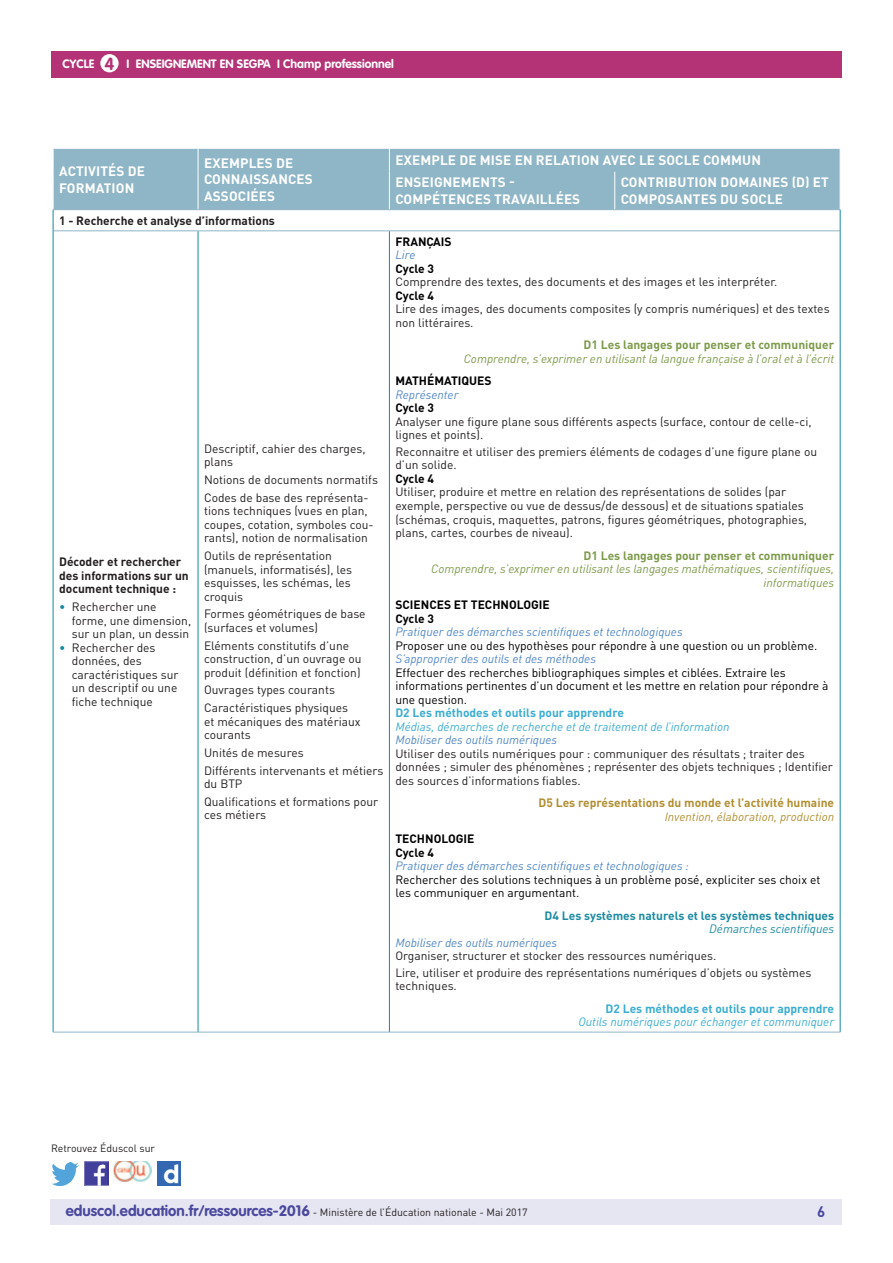
<style>
.page{position:relative;width:893px;height:1263px;background:#fff}
.page>*{position:absolute;margin:0;border:0;box-sizing:border-box;transform-origin:0 0}
.t1{font:700 17.25px "VAG Rounded Std";color:#b43376}
.t2{font:700 15px "DIN Pro";color:#4a489e}
.t3{font:700 13.5px/16.2px "DIN Pro";letter-spacing:.01em;color:#fff}
.t4{font:12px/13.5px "DIN Pro";color:#231f20}
.t5{font:12px/13.5px "DIN Pro";color:#000}
.t6{font:italic 12px "DIN Pro";color:#5187c6}
.t7{font:italic 12px/13.5px "DIN Pro";color:#7d9a4a;text-align:right}
.t8{font:italic 12px "DIN Pro";color:#3aadd1}
.t9{font:700 12px/13.5px "DIN Pro";color:#231f20}
.t10{font:700 12px/13.5px "DIN Pro";letter-spacing:-.01em;color:#000}
.t11{font:700 12px "DIN Pro";color:#7d9a4a}
.t12{font:700 12px "DIN Pro";color:#3aadd1}
.t13{font:700 12px "DIN Pro";color:#b18e31}
.t14{font:700 12px "VAG Rounded Std";color:#fff}
.t15{font:700 12px "DIN Pro";color:#1c8ba3}
.t16{font:italic 12px "DIN Pro";color:#b18e31}
.t17{font:italic 12px "DIN Pro";color:#1c8ba3}
.t18{font:10.5px "DIN Pro";color:#231f20}
.s1{color:#16879f}
.s2{font-family:"VAG Rounded Std";font-weight:700;font-size:15px;color:#4a489e}
</style>
<div class="page">
<div style="left:50px;top:1199px;width:791px;height:26px;background:#e6e5f2"></div>
<div style="left:51px;top:51px;width:791px;height:27px;background:#b43376"></div>
<div style="left:100px;top:54px;width:19px;height:18px;background:#fff;border-radius:50%"></div>
<img style="left:85px;top:1162px;width:23px;height:23px">
<img style="left:51px;top:1163px;width:28px;height:22px">
<img style="left:158px;top:1162px;width:22px;height:23px">
<img style="left:114px;top:1162px;width:38px;height:19px">
<div style="left:54px;top:149px;width:786px;height:60px;background:#8fb6c6"></div>
<svg style="left:198px;top:149px;width:1px;height:22px"></svg>
<svg style="left:389px;top:149px;width:1px;height:22px"></svg>
<hr style="left:198px;top:171px;width:1px;height:38px;background:#fff">
<hr style="left:389px;top:171px;width:1px;height:38px;background:#fff">
<hr style="left:614px;top:171px;width:1px;height:38px;background:#fff">
<hr style="left:390px;top:171px;width:225px;height:1px;background:#8fb6c6">
<hr style="left:615px;top:171px;width:225px;height:1px;background:#8fb6c6">
<hr style="left:53px;top:1032px;width:145px;height:1px;background:#8fb6c6">
<hr style="left:198px;top:1032px;width:191px;height:1px;background:#8fb6c6">
<hr style="left:389px;top:1032px;width:226px;height:1px;background:#8fb6c6">
<hr style="left:615px;top:1032px;width:225px;height:1px;background:#8fb6c6">
<hr style="left:53px;top:231px;width:1px;height:801px;background:#16879f">
<hr style="left:198px;top:231px;width:1px;height:801px;background:#16879f">
<hr style="left:389px;top:231px;width:1px;height:801px;background:#16879f">
<hr style="left:840px;top:231px;width:1px;height:801px;background:#16879f">
<svg style="left:53px;top:149px;width:1px;height:22px"></svg>
<hr style="left:53px;top:209px;width:145px;height:1px;background:#8fb6c6">
<hr style="left:198px;top:209px;width:191px;height:1px;background:#8fb6c6">
<hr style="left:389px;top:209px;width:226px;height:1px;background:#8fb6c6">
<hr style="left:615px;top:209px;width:225px;height:1px;background:#8fb6c6">
<hr style="left:53px;top:231px;width:145px;height:1px;background:#8fb6c6">
<hr style="left:198px;top:231px;width:191px;height:1px;background:#8fb6c6">
<hr style="left:389px;top:231px;width:226px;height:1px;background:#8fb6c6">
<hr style="left:615px;top:231px;width:225px;height:1px;background:#8fb6c6">
<svg style="left:53px;top:210px;width:1px;height:21px"></svg>
<svg style="left:840px;top:210px;width:1px;height:21px"></svg>
<h1 class="t1" style="left:105px;top:53px;width:11px">4</h1>
<p class="t14" style="left:63px;top:57px;width:33px">CYCLE</p>
<p class="t14" style="left:127px;top:57px;width:269px">I Enseignement en SEGPA I Champ professionnel</p>
<p class="t3" style="left:59px;top:163px;width:87px">Activités de formation</p>
<p class="t3" style="left:204px;top:155px;width:109px">Exemples de connaissances asso</p>
<p class="t3" style="left:238px;top:187px;width:38px">ciées</p>
<p class="t9" style="left:59px;top:213px;width:217px">1 - Recherche et analyse d’informations</p>
<p class="t9" style="left:59px;top:555px;width:131px">Décoder et rechercher des informations sur un document technique :</p>
<p class="t4" style="left:72px;top:600px;width:121px;text-indent:-13px"><span class="s1">•</span> Rechercher une forme, une dimension, sur un plan, un dessin</p>
<p class="t4" style="left:72px;top:640px;width:108px;text-indent:-13px"><span class="s1">•</span> Rechercher des données, des caractéristiques sur un descriptif ou une fiche technique</p>
<p class="t4" style="left:204px;top:441px;width:163px">Descriptif, cahier des charges, plans</p>
<p class="t4" style="left:204px;top:471px;width:175px;line-height:17.7px">Notions de documents normatifs<br>Codes de base des représenta-</p>
<p class="t4" style="left:204px;top:504px;width:171px">tions techniques (vues en plan, coupes, cotation, symboles cou&shy;rants), notion de normalisation</p>
<p class="t4" style="left:204px;top:549px;width:150px">Outils de représentation (manuels, informatisés), les esquisses, les schémas, les croquis</p>
<p class="t4" style="left:204px;top:607px;width:163px">Formes géométriques de base (surfaces et volumes)</p>
<p class="t4" style="left:204px;top:638px;width:159px">Eléments constitutifs d’une construction, d’un ouvrage ou produit (définition et fonction)</p>
<p class="t4" style="left:204px;top:681px;width:146px;line-height:17.7px">Ouvrages types courants<br>Caractéristiques physiques</p>
<p class="t4" style="left:204px;top:714px;width:158px">et mécaniques des matériaux courants</p>
<p class="t4" style="left:204px;top:743px;width:181px;line-height:17.7px">Unités de mesures<br>Différents intervenants et métiers</p>
<p class="t4" style="left:204px;top:775px;width:176px;line-height:17.7px">du BTP<br>Qualifications et formations pour</p>
<p class="t4" style="left:204px;top:808px;width:64px">ces métiers</p>
<p class="t3" style="left:395px;top:149px;width:367px;line-height:22.4px">Exemple de mise en relation avec le socle commun<br>Enseignements -</p>
<p class="t3" style="left:395px;top:190px;width:185px">Compétences travaillées</p>
<p class="t3" style="left:621px;top:174px;width:207px">Contribution domaines (D) et composa</p>
<p class="t3" style="left:683px;top:190px;width:101px">ntes du socle</p>
<p class="t10" style="left:395px;top:234px;width:58px">FRAN ÇAIS</p>
<p class="t6" style="left:395px;top:248px;width:22px">Lire</p>
<p class="t10" style="left:395px;top:261px;width:40px">Cycle 3</p>
<p class="t4" style="left:395px;top:275px;width:383px">Comprendre des textes, des documents et des images et les interpréter.</p>
<p class="t10" style="left:395px;top:288px;width:40px">Cycle 4</p>
<p class="t4" style="left:395px;top:302px;width:436px">Lire des images, des documents composites (y compris numériques) et des textes non littéraires.</p>
<p class="t11" style="left:584px;top:337px;width:252px">D1 Les langages pour penser et communiquer</p>
<p class="t7" style="left:464px;top:352px;width:372px">Comprendre, s’exprimer en utilisant la langue française à l’oral et à l’écrit</p>
<p class="t10" style="left:395px;top:374px;width:98px">MATHÉMATI QUES</p>
<p class="t6" style="left:395px;top:387px;width:65px">Représenter</p>
<p class="t10" style="left:395px;top:401px;width:40px">Cycle 3</p>
<p class="t4" style="left:395px;top:415px;width:418px">Analyser une figure plane sous différents aspects (surface, contour de celle-ci, lignes et points).</p>
<p class="t4" style="left:395px;top:445px;width:423px">Reconnaitre et utiliser des premiers éléments de codages d’une figure plane ou d’un solide.</p>
<p class="t10" style="left:395px;top:471px;width:40px">Cycle 4</p>
<p class="t4" style="left:395px;top:485px;width:413px">Utiliser, produire et mettre en relation des représentations de solides (par exemple, perspective ou vue de dessus/de dessous) et de situations spatiales (schémas, croquis, maquettes, patrons, figures géométriques, photographies, plans, cartes, courbes de niveau).</p>
<p class="t11" style="left:584px;top:547px;width:252px">D1 Les langages pour penser et communiquer</p>
<p class="t7" style="left:431px;top:562px;width:405px">Comprendre, s’exprimer en utilisant les langages mathématiques, scientifiques, informatiques</p>
<p class="t10" style="left:395px;top:597px;width:15px">SCIENCE</p>
<p class="t10" style="left:444px;top:597px;width:94px">S ET TECHNOLOGIE</p>
<p class="t10" style="left:395px;top:611px;width:40px">Cycle 3</p>
<p class="t6" style="left:395px;top:624px;width:289px">Pratiquer des démarches scientifiques et technologiques</p>
<p class="t5" style="left:395px;top:638px;width:423px">Proposer une ou des hypothèses pour répondre à une question ou un problème.</p>
<p class="t6" style="left:395px;top:651px;width:202px">S’approprier des outils et des méthodes</p>
<p class="t5" style="left:395px;top:665px;width:435px">Effectuer des recherches bibliographiques simples et ciblées. Extraire les informations pertinentes d’un document et les mettre en relation pour répondre à une question.</p>
<p class="t12" style="left:395px;top:705px;width:230px">D2 Les méthodes et outils pour apprendre</p>
<p class="t8" style="left:395px;top:719px;width:335px">Médias, démarches de recherche et de traitement de l’information</p>
<p class="t6" style="left:395px;top:732px;width:163px">Mobiliser des outils numériques</p>
<p class="t4" style="left:395px;top:746px;width:439px">Utiliser des outils numériques pour : communiquer des résultats ; traiter des données ; simuler des phénomènes ; représenter des objets techniques ; Identifier des sources d’informations fiables.</p>
<p class="t13" style="left:539px;top:795px;width:297px">D5 Les représentations du monde et l’activité humaine</p>
<p class="t16" style="left:665px;top:809px;width:171px">Invention, élaboration, production</p>
<p class="t10" style="left:395px;top:831px;width:68px">TECHNOLOGIE<br>Cycle 4</p>
<p class="t6" style="left:395px;top:858px;width:295px">Pratiquer des démarches scientifiques et technologiques :</p>
<p class="t5" style="left:395px;top:872px;width:426px">Rechercher des solutions techniques à un problème posé, expliciter ses choix et les communiquer en argumentant.</p>
<p class="t15" style="left:545px;top:907px;width:291px">D4 Les systèmes naturels et les systèmes techniques</p>
<p class="t17" style="left:709px;top:921px;width:126px">Démarches scientifiques</p>
<p class="t6" style="left:395px;top:935px;width:163px">Mobiliser des outils numériques</p>
<p class="t4" style="left:395px;top:947px;width:418px;line-height:16.5px">Organiser, structurer et stocker des ressources numériques.<br>Lire, utiliser et produire des représentations numériques d’objets ou systèmes</p>
<p class="t4" style="left:395px;top:979px;width:63px">techniques.</p>
<p class="t12" style="left:606px;top:1000px;width:230px">D2 Les méthodes et outils pour apprendre</p>
<p class="t8" style="left:578px;top:1014px;width:257px">Outils numériques pour échanger et communiquer</p>
<p class="t18" style="left:51px;top:1141px;width:106px">Retrouvez Éduscol sur</p>
<p class="t18" style="left:66px;top:1205px;width:463px"><span class="s2">eduscol.education.fr/ressources-2016</span> - Ministère de l’Éducation nationale - Mai 2017</p>
<p class="t2" style="left:817px;top:1201px;width:10px">6</p>
</div>
